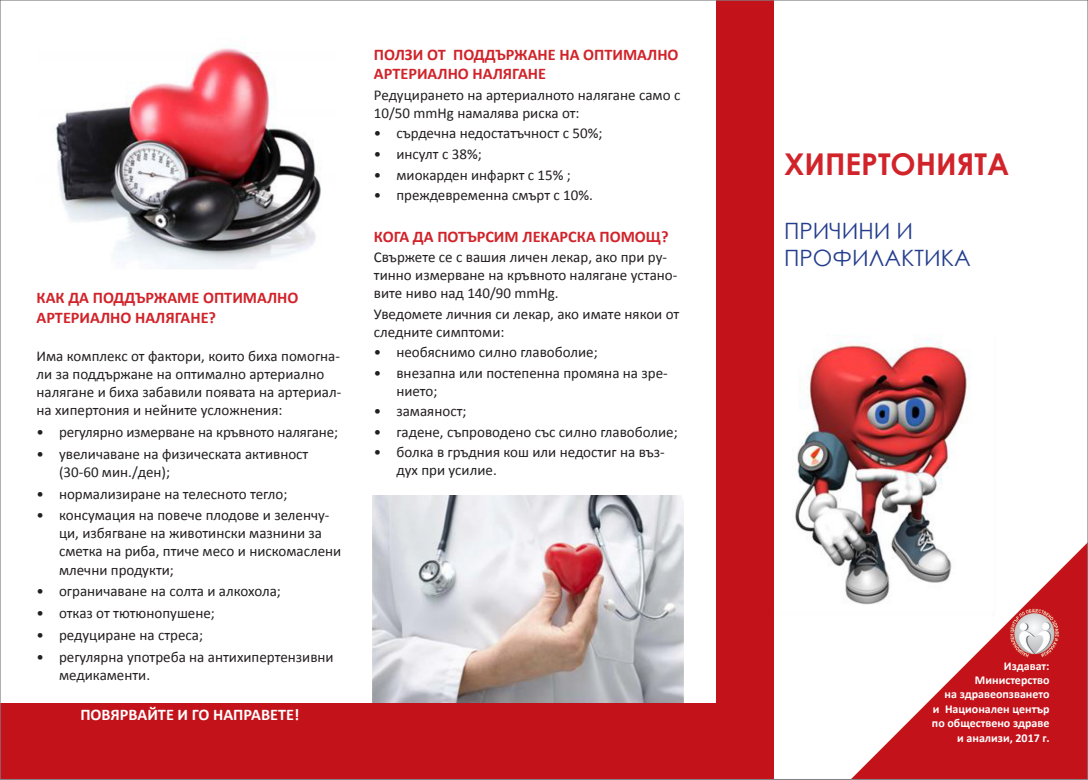
<style>
.page{position:relative;width:1088px;height:780px;background:#fff}
.page>*{position:absolute;margin:0;border:0;box-sizing:border-box;transform-origin:0 0}
.t1{font:700 30px "Century Gothic";color:#d1232a}
.t2{font:22.5px/27.5px "Century Gothic";color:#253f8e}
.Zagl-1{font:700 16.25px/19.5px "Calibri";color:#d1232a}
.Zagl-1-2{font:700 16.25px "Calibri";color:#fff}
.ABZAC{font:15px/18px "Calibri";color:#231f20}
.t3{font:700 12px/14.4px "Calibri";color:#fff;text-align:right}
</style>
<div class="page">
<img style="left:773px;top:333px;width:198px;height:284px">
<img style="left:372px;top:496px;width:311px;height:207px">
<div style="left:0;top:703px;width:718px;height:77px;background:#c4121a"></div>
<img style="left:850px;top:541px;width:236px;height:237px">
<img style="left:55px;top:48px;width:266px;height:221px">
<div style="left:716px;top:0;width:57px;height:780px;background:#c4121a"></div>
<p class="Zagl-1" style="left:37px;top:288px;width:263px">КАК ДА ПОДДЪРЖАМЕ ОПТИМАЛНО<br>АРТЕРИАЛНО НАЛЯГАНЕ?</p>
<p class="ABZAC" style="left:37px;top:347px;width:306px">Има комплекс от фактори, които биха помогна&shy;ли за поддържане на оптимално артериално налягане и биха забавили появата на артериал&shy;на хипертония и нейните усложнения:</p>
<p class="ABZAC" style="left:37px;top:423px;width:303px">• регулярно измерване на кръвното налягане;</p>
<p class="ABZAC" style="left:59px;top:445px;width:251px;text-indent:-22px">• увеличаване на физическата активност (30-60 мин./ден);</p>
<p class="ABZAC" style="left:37px;top:484px;width:252px">• нормализиране на телесното тегло;</p>
<p class="ABZAC" style="left:59px;top:506px;width:284px;text-indent:-22px">• консумация на повече плодове и зеленчу&shy;ци, избягване на животински мазнини за сметка на риба, птиче месо и нискомаслени млечни продукти;</p>
<p class="ABZAC" style="left:37px;top:582px;width:246px">• ограничаване на солта и алкохола;</p>
<p class="ABZAC" style="left:37px;top:604px;width:180px">• отказ от тютюнопушене;</p>
<p class="ABZAC" style="left:37px;top:625px;width:168px">• редуциране на стреса;</p>
<p class="ABZAC" style="left:59px;top:647px;width:276px;text-indent:-22px">• регулярна употреба на антихипертензивни медикаменти.</p>
<p class="Zagl-1-2" style="left:80px;top:703px;width:220px">ПОВЯРВАЙТЕ И ГО НАПРАВЕТЕ!</p>
<p class="Zagl-1" style="left:374px;top:45px;width:306px">ПОЛЗИ ОТ ПОДДЪРЖАНЕ НА ОПТИМАЛНО<br>АРТЕРИАЛНО НАЛЯГАНЕ</p>
<p class="ABZAC" style="left:374px;top:86px;width:308px">Редуцирането на артериалното налягане само с<br>10/50 mmHg намалява риска от:</p>
<p class="ABZAC" style="left:374px;top:124px;width:230px">• сърдечна недостатъчност с 50%;</p>
<p class="ABZAC" style="left:374px;top:145px;width:109px">• инсулт с 38%;</p>
<p class="ABZAC" style="left:374px;top:165px;width:199px">• миокарден инфаркт с 15% ;</p>
<p class="ABZAC" style="left:374px;top:186px;width:221px">• преждевременна смърт с 10%.</p>
<p class="Zagl-1" style="left:374px;top:226px;width:296px">КОГА ДА ПОТЪРСИМ ЛЕКАРСКА ПОМОЩ?</p>
<p class="ABZAC" style="left:374px;top:248px;width:305px">Свържете се с вашия личен лекар, ако при ру&shy;тинно измерване на кръвното налягане устано&shy;вите ниво над 140/90 mmHg.</p>
<p class="ABZAC" style="left:374px;top:304px;width:307px">Уведомете личния си лекар, ако имате някои от следните симптоми:</p>
<p class="ABZAC" style="left:374px;top:343px;width:225px">• необяснимо силно главоболие;</p>
<p class="ABZAC" style="left:396px;top:363px;width:273px;text-indent:-22px">• внезапна или постепенна промяна на зре&shy;нието;</p>
<p class="ABZAC" style="left:374px;top:402px;width:94px">• замаяност;</p>
<p class="ABZAC" style="left:374px;top:422px;width:305px">• гадене, съпроводено със силно главоболие;</p>
<p class="ABZAC" style="left:396px;top:443px;width:270px;text-indent:-22px">• болка в гръдния кош или недостиг на въз&shy;дух при усилие.</p>
<p class="t1" style="left:784px;top:141px;width:227px">ХИПЕРТОНИЯТА</p>
<p class="t2" style="left:784px;top:216px;width:188px">ПРИЧИНИ И<br>ПРОФИЛАКТИКА</p>
<p class="t3" style="left:1004px;top:658px;width:47px">Издават:</p>
<p class="t3" style="left:932px;top:672px;width:119px">Министерство<br>на здравеопзването<br>и Национален център по обществено здраве и анализи, 2017 г.</p>
</div>
